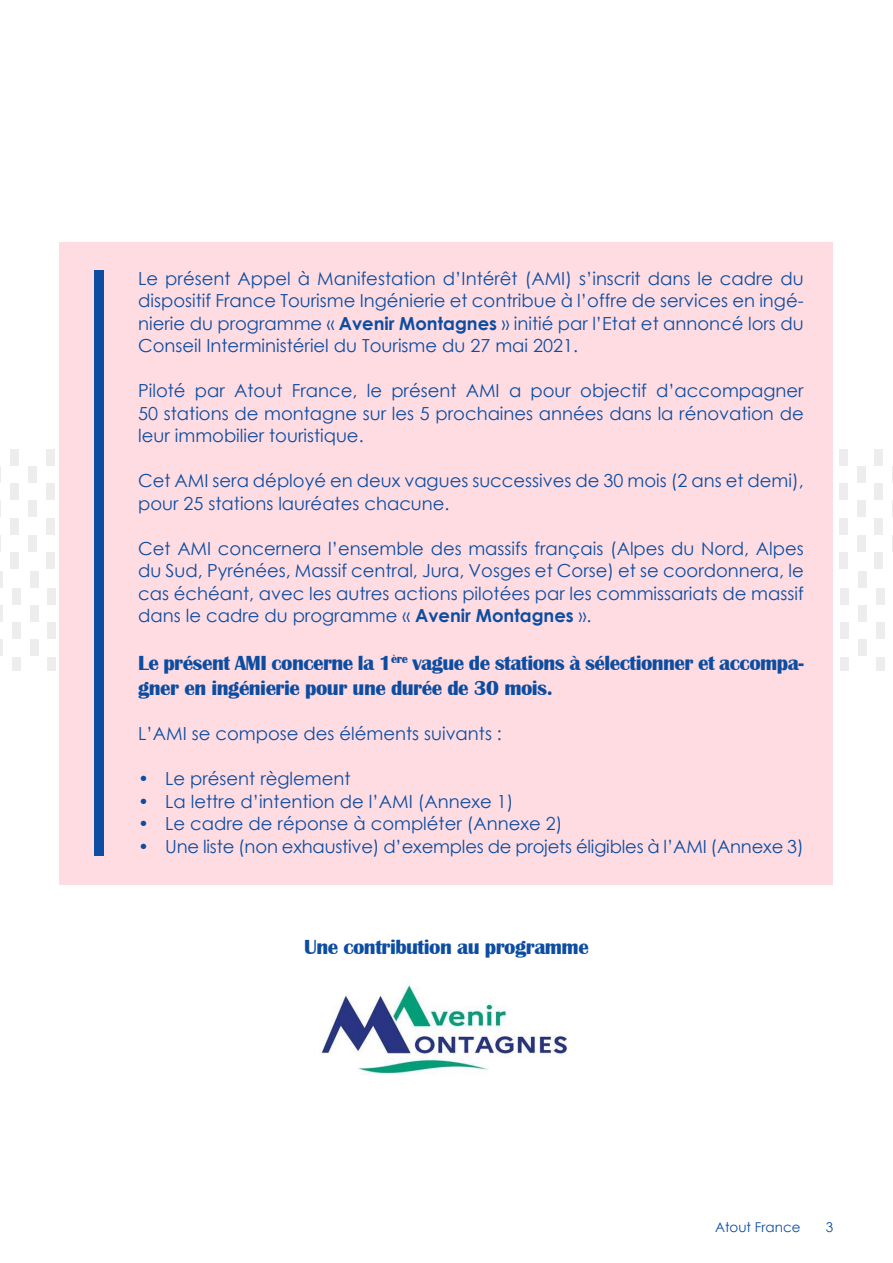
<style>
.page{position:relative;width:893px;height:1263px;background:#fff}
.page>*{position:absolute;margin:0;border:0;box-sizing:border-box;transform-origin:0 0}
.t1{font:700 21px/25.2px "Britannic";letter-spacing:-.025em;color:#0d4da1}
.t2{font:18px/22.5px "Century Gothic";color:#0d4da1;text-align:justify}
.t3{font:13.5px "Century Gothic";color:#0d4da1}
.s1{font-weight:700}
</style>
<div class="page">
<svg style="left:0;top:571px;width:2px;height:16px"></svg>
<div style="left:12px;top:588px;width:8px;height:16px;background:#ededed"></div>
<div style="left:30px;top:571px;width:8px;height:16px;background:#ededed"></div>
<div style="left:48px;top:588px;width:8px;height:16px;background:#ededed"></div>
<svg style="left:0;top:605px;width:2px;height:16px"></svg>
<div style="left:12px;top:623px;width:8px;height:16px;background:#ededed"></div>
<div style="left:30px;top:605px;width:8px;height:16px;background:#ededed"></div>
<div style="left:48px;top:623px;width:8px;height:16px;background:#ededed"></div>
<svg style="left:0;top:640px;width:2px;height:16px"></svg>
<div style="left:12px;top:657px;width:8px;height:14px;background:#ededed"></div>
<div style="left:30px;top:640px;width:8px;height:16px;background:#ededed"></div>
<div style="left:48px;top:657px;width:8px;height:14px;background:#ededed"></div>
<div style="left:10px;top:450px;width:9px;height:16px;background:#ededed"></div>
<div style="left:46px;top:450px;width:9px;height:16px;background:#ededed"></div>
<svg style="left:0;top:467px;width:1px;height:16px"></svg>
<div style="left:10px;top:484px;width:9px;height:16px;background:#ededed"></div>
<div style="left:28px;top:467px;width:9px;height:16px;background:#ededed"></div>
<div style="left:46px;top:484px;width:9px;height:16px;background:#ededed"></div>
<svg style="left:0;top:501px;width:1px;height:16px"></svg>
<div style="left:10px;top:518px;width:9px;height:16px;background:#ededed"></div>
<div style="left:28px;top:501px;width:9px;height:16px;background:#ededed"></div>
<div style="left:46px;top:518px;width:9px;height:16px;background:#ededed"></div>
<svg style="left:0;top:535px;width:1px;height:16px"></svg>
<div style="left:10px;top:552px;width:9px;height:17px;background:#ededed"></div>
<div style="left:28px;top:535px;width:9px;height:16px;background:#ededed"></div>
<div style="left:46px;top:552px;width:9px;height:17px;background:#ededed"></div>
<div style="left:60px;top:242px;width:773px;height:642px;background:#ffdce2"></div>
<div style="left:840px;top:588px;width:9px;height:16px;background:#ededed"></div>
<div style="left:858px;top:571px;width:9px;height:16px;background:#ededed"></div>
<div style="left:876px;top:588px;width:8px;height:16px;background:#ededed"></div>
<div style="left:840px;top:623px;width:9px;height:16px;background:#ededed"></div>
<div style="left:858px;top:605px;width:9px;height:16px;background:#ededed"></div>
<div style="left:876px;top:623px;width:8px;height:16px;background:#ededed"></div>
<div style="left:840px;top:657px;width:9px;height:14px;background:#ededed"></div>
<div style="left:858px;top:640px;width:9px;height:16px;background:#ededed"></div>
<div style="left:876px;top:657px;width:8px;height:14px;background:#ededed"></div>
<div style="left:839px;top:450px;width:8px;height:16px;background:#ededed"></div>
<div style="left:875px;top:450px;width:8px;height:16px;background:#ededed"></div>
<div style="left:839px;top:484px;width:8px;height:16px;background:#ededed"></div>
<div style="left:857px;top:467px;width:8px;height:16px;background:#ededed"></div>
<div style="left:875px;top:484px;width:8px;height:16px;background:#ededed"></div>
<svg style="left:892px;top:467px;width:1px;height:16px"></svg>
<div style="left:839px;top:518px;width:8px;height:16px;background:#ededed"></div>
<div style="left:857px;top:501px;width:8px;height:16px;background:#ededed"></div>
<div style="left:875px;top:518px;width:8px;height:16px;background:#ededed"></div>
<svg style="left:892px;top:501px;width:1px;height:16px"></svg>
<div style="left:839px;top:552px;width:8px;height:17px;background:#ededed"></div>
<div style="left:857px;top:535px;width:8px;height:16px;background:#ededed"></div>
<div style="left:875px;top:552px;width:8px;height:17px;background:#ededed"></div>
<svg style="left:892px;top:535px;width:1px;height:16px"></svg>
<div style="left:95px;top:270px;width:9px;height:585px;background:#0d4da1"></div>
<img style="left:321px;top:984px;width:247px;height:91px">
<p class="t2" style="left:138px;top:267px;width:667px">Le présent Appel à Manifestation d’Intérêt (AMI) s’inscrit dans le cadre du dispositif France Tourisme Ingénierie et contribue à l’offre de services en ingé&shy;nierie du programme « <span class="s1">Avenir Montagnes</span> » initié par l’Etat et annoncé lors du Conseil Interministériel du Tourisme du 27 mai 2021.</p>
<p class="t2" style="left:138px;top:379px;width:667px">Piloté par Atout France, le présent AMI a pour objectif d’accompagner 50 stations de montagne sur les 5 prochaines années dans la rénovation de leur immobilier touristique.</p>
<p class="t2" style="left:138px;top:469px;width:667px">Cet AMI sera déployé en deux vagues successives de 30 mois (2 ans et demi), pour 25 stations lauréates chacune.</p>
<p class="t2" style="left:138px;top:537px;width:667px">Cet AMI concernera l’ensemble des massifs français (Alpes du Nord, Alpes du Sud, Pyrénées, Massif central, Jura, Vosges et Corse) et se coordonnera, le cas échéant, avec les autres actions pilotées par les commissariats de massif dans le cadre du programme « <span class="s1">Avenir Montagnes</span> ».</p>
<p class="t1" style="left:138px;top:650px;width:667px">Le présent AMI concerne la 1<sup>ère</sup> vague de stations à sélectionner et accompa&shy;gner en ingénierie pour une durée de 30 mois.</p>
<p class="t2" style="left:138px;top:722px;width:365px">L’AMI se compose des éléments suivants :</p>
<p class="t2" style="left:138px;top:767px;width:214px">• Le présent règlement</p>
<p class="t2" style="left:138px;top:789px;width:377px">• La lettre d’intention de l’AMI (Annexe 1)</p>
<p class="t2" style="left:138px;top:812px;width:426px">• Le cadre de réponse à compléter (Annexe 2)</p>
<p class="t2" style="left:138px;top:834px;width:667px">• Une liste (non exhaustive) d’exemples de projets éligibles à l’AMI (Annexe 3)</p>
<p class="t1" style="left:304px;top:935px;width:286px">Une contribution au programme</p>
<p class="t3" style="left:715px;top:1217px;width:87px">Atout France</p>
<p class="t3" style="left:826px;top:1217px;width:9px">3</p>
</div>
